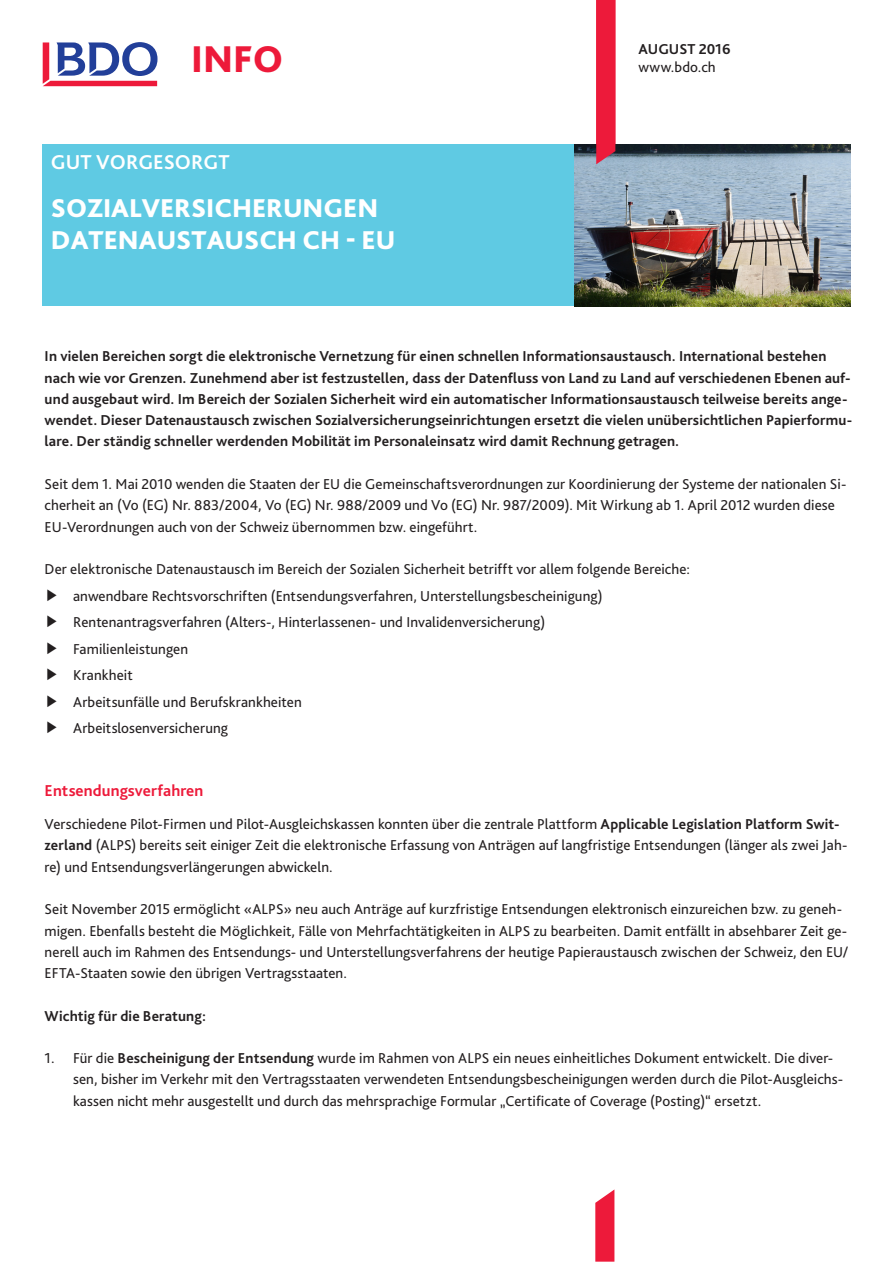
<style>
.page{position:relative;width:893px;height:1263px;background:#fff}
.page>*{position:absolute;margin:0;border:0;box-sizing:border-box;transform-origin:0 0}
.t1{font:800 39px "Bliss Pro";color:#ed1a3a}
.t2{font:800 27px/31.5px "Bliss Pro";color:#fff}
.t3{font:700 21px/37.5px "Bliss Pro";color:#fff}
.t4{font:700 16.5px "Bliss Pro";letter-spacing:.01em;color:#ed1a3a}
.t5{font:15px/21.3px "Bliss Pro";letter-spacing:.005em;color:#231f20}
.t6{font:700 15px/21.3px "Bliss Pro";letter-spacing:.01em;color:#231f20}
.s1{font-family:"Adobe Myungjo Std";font-weight:500}
.s2{font-weight:700}
</style>
<div class="page">
<svg style="left:595px;top:1190px;width:19px;height:72px"></svg>
<svg style="left:43px;top:42px;width:115px;height:44px"></svg>
<img style="left:574px;top:144px;width:276px;height:162px">
<svg style="left:596px;top:0;width:19px;height:164px;background:#e91f3f"></svg>
<div style="left:42px;top:144px;width:532px;height:162px;background:#5fcae3"></div>
<h1 class="t1" style="left:191px;top:34px;width:93px">INFO</h1>
<h3 class="t3" style="left:51px;top:143px;width:197px">recht interessant xxxxx</h3>
<h3 class="t3" style="left:51px;top:233px;width:75px">(3. Teil)</h3>
<h3 class="t3" style="left:51px;top:143px;width:180px">gut vorgesorgt</h3>
<h2 class="t2" style="left:51px;top:192px;width:329px">SOZIALVERSICHERUNGEN<br>DATENAUSTAUSCH CH - EU</h2>
<p class="t6" style="left:638px;top:38px;width:94px">august 2016</p>
<p class="t5" style="left:638px;top:56px;width:79px">www.bdo.ch</p>
<p class="t6" style="left:45px;top:345px;width:809px">I n vielen Bereichen sorgt die elektronische Vernetzung für einen schnellen I nformationsaustausch. I nternational bestehen nach wie vor Grenzen. Zunehmend aber ist festzustellen, dass der Datenfluss von Land zu Land auf verschiedenen Ebenen auf&shy;und ausgebaut wird. I m Bereich der Sozialen Sicherheit wird ein automatischer I nformationsaustausch teilweise bereits ange&shy;wendet. Dieser Datenaustausch zwischen Sozialversicherungseinrichtungen ersetzt die vielen unübersichtlichen Papierformu&shy;lare. Der ständig schneller werdenden Mobilität im Personaleinsatz wird damit Rechnung getragen.</p>
<p class="t5" style="left:45px;top:473px;width:803px">Seit dem 1. Mai 2010 wenden die Staaten der EU die Gemeinschaftsverordnungen zur Koordinierung der Systeme der nationalen Si&shy;cherheit an (Vo (EG) Nr. 883/2004, Vo (EG) Nr. 988/2009 und Vo (EG) Nr. 987/2009). Mit Wirkung ab 1. April 2012 wurden diese<br>EU-Verordnungen auch von der Schweiz übernommen bzw. eingeführt.</p>
<p class="t5" style="left:45px;top:555px;width:647px;line-height:26.5px">Der elektronische Datenaustausch im Bereich der Sozialen Sicherheit betrifft vor allem folgende Bereiche: <span class="s1">▶</span> anwendbare Rechtsvorschriften (Entsendungsverfahren, Unterstellungsbescheinigung)<br><span class="s1">▶</span> Rentenantragsverfahren (Alters-, Hinterlassenen- und Invalidenversicherung)<br><span class="s1">▶</span> Familienleistungen<br><span class="s1">▶</span> Krankheit<br><span class="s1">▶</span> Arbeitsunfälle und Berufskrankheiten<br><span class="s1">▶</span> Arbeitslosenversicherung</p>
<p class="t4" style="left:45px;top:780px;width:160px">Entsendungsverfahren</p>
<p class="t5" style="left:45px;top:813px;width:804px">Verschiedene Pilot-Firmen und Pilot-Ausgleichskassen konnten über die zentrale Plattform <span class="s2">Applicable Legislation Platform Swit&shy;zerland</span> (ALPS) bereits seit einiger Zeit die elektronische Erfassung von Anträgen auf langfristige Entsendungen (länger als zwei Jah&shy;re) und Entsendungsverlängerungen abwickeln.</p>
<p class="t5" style="left:45px;top:898px;width:805px">Seit November 2015 ermöglicht «ALPS» neu auch Anträge auf kurzfristige Entsendungen elektronisch einzureichen bzw. zu geneh&shy;migen. Ebenfalls besteht die Möglichkeit, Fälle von Mehrfachtätigkeiten in ALPS zu bearbeiten. Damit entfällt in absehbarer Zeit ge&shy;nerell auch im Rahmen des Entsendungs- und Unterstellungsverfahrens der heutige Papieraustausch zwischen der Schweiz, den EU/ EFTA-Staaten sowie den übrigen Vertragsstaaten.</p>
<p class="t6" style="left:45px;top:1004px;width:163px">Wichtig für die Beratung:</p>
<p class="t5" style="left:73px;top:1047px;width:772px;text-indent:-29px">1. Für die <span class="s2">Bescheinigung der Entsendung</span> wurde im Rahmen von ALPS ein neues einheitliches Dokument entwickelt. Die diver&shy;sen, bisher im Verkehr mit den Vertragsstaaten verwendeten Entsendungsbescheinigungen werden durch die Pilot-Ausgleichs&shy;kassen nicht mehr ausgestellt und durch das mehrsprachige Formular „Certificate of Coverage (Posting)“ ersetzt.</p>
</div>
